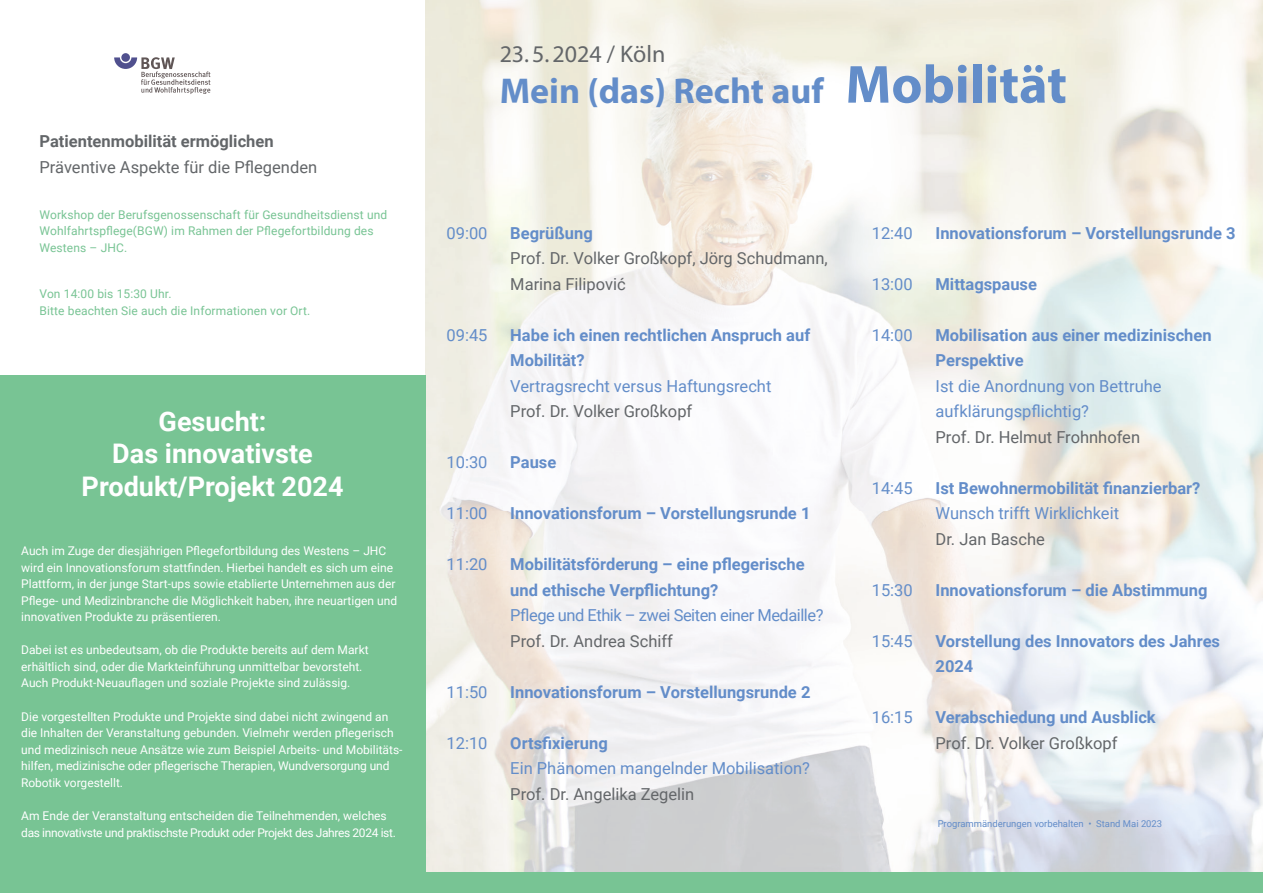
<style>
.page{position:relative;width:1263px;height:893px;background:#fff}
.page>*{position:absolute;margin:0;border:0;box-sizing:border-box;transform-origin:0 0}
.t1{font:700 36px "Myriad Pro";color:#638dc9}
.t2{font:700 27px/32.4px "Roboto";color:#fff;text-align:center}
.t3{font:24px "Myriad Pro";color:#636669}
.t4{font:700 16.5px/25.5px "Roboto";color:#638dc9}
.t5{font:16.5px/25.5px "Roboto";color:#636669}
.t6{font:16.5px/25.5px "Roboto";color:#638dc9}
.t7{font:16.5px "Roboto";letter-spacing:-.03em;color:#638dc9}
.t8{font:700 16.5px "Roboto";color:#636669}
.t9{font:12px/16.5px "Roboto";color:#fff}
.t10{font:12px/16.5px "Roboto";letter-spacing:.01em;color:#78c494}
.t11{font:12px/16.5px "Roboto";letter-spacing:-.03em;color:#fff}
.t12{font:9.45px "Roboto";color:#638dc9}
.s1{font-size:54px}
</style>
<div class="page">
<div style="left:0;top:872px;width:1263px;height:21px;background:#78c494"></div>
<img style="left:425px;top:0;width:523px;height:871px">
<img style="left:948px;top:0;width:315px;height:871px">
<div style="left:121px;top:53px;width:9px;height:9px;background:#50508e;border-radius:50%"></div>
<svg style="left:114px;top:57px;width:96px;height:37px"></svg>
<div style="left:0;top:375px;width:425px;height:497px;background:#78c494"></div>
<h3 class="t8" style="left:40px;top:130px;width:236px">Patientenmobilität ermöglichen</h3>
<h3 class="t5" style="left:40px;top:153px;width:279px">Präventive Aspekte für die Pflegenden</h3>
<p class="t10" style="left:40px;top:206px;width:349px">Workshop der Berufsgenossenschaft für Gesundheitsdienst und<br>Wohlfahrtspflege(BGW) im Rahmen der Pflegefortbildung des<br>Westens – JHC.</p>
<p class="t10" style="left:40px;top:285px;width:272px">Von 14:00 bis 15:30 Uhr.<br>Bitte beachten Sie auch die Informationen vor Ort.</p>
<h2 class="t2" style="left:82px;top:404px;width:263px">Gesucht:<br>Das innovativste<br>Produkt/Projekt 2024</h2>
<p class="t9" style="left:21px;top:542px;width:377px">Auch im Zuge der diesjährigen Pflegefortbildung des Westens – JHC wird ein Innovationsforum stattfinden. Hierbei handelt es sich um eine Plattform, in der junge Start-ups sowie etablierte Unternehmen aus der Pflege- und Medizinbranche die Möglichkeit haben, ihre neuartigen und innovativen Produkte zu präsentieren.</p>
<p class="t9" style="left:21px;top:641px;width:349px">Dabei ist es unbedeutsam, ob die Produkte bereits auf dem Markt erhältlich sind, oder die Markteinführung unmittelbar bevorsteht.<br>Auch Produkt-Neuauflagen und soziale Projekte sind zulässig.</p>
<p class="t9" style="left:21px;top:708px;width:383px">Die vorgestellten Produkte und Projekte sind dabei nicht zwingend an die Inhalten der Veranstaltung gebunden. Vielmehr werden pflegerisch und medizinisch neue Ansätze wie zum Beispiel Arbeits- und Mobilitäts&shy;hilfen, medizinische oder pflegerische Therapien, Wundversorgung und Robotik vorgestellt.</p>
<p class="t11" style="left:21px;top:807px;width:376px">Am Ende der Veranstaltung entscheiden die Teilnehmenden, welches das innovativste und praktischste Produkt oder Projekt des Jahres 2024 ist.</p>
<h3 class="t3" style="left:500px;top:39px;width:167px">23. 5. 2024 / Köln</h3>
<h1 class="t1" style="left:500px;top:67px;width:569px">Mein (das) Recht auf <span class="s1">Mobilität</span></h1>
<h3 class="t6" style="left:446px;top:220px;width:43px">09:00</h3>
<h3 class="t4" style="left:510px;top:220px;width:84px">Begrüßung</h3>
<h3 class="t5" style="left:510px;top:245px;width:319px">Prof. Dr. Volker Großkopf, Jörg Schudmann,<br>Marina Filipović</h3>
<h3 class="t6" style="left:446px;top:322px;width:43px">09:45</h3>
<h3 class="t4" style="left:510px;top:322px;width:301px">Habe ich einen rechtlichen Anspruch auf<br>Mobilität?</h3>
<h3 class="t6" style="left:510px;top:373px;width:263px">Vertragsrecht versus Haftungsrecht</h3>
<h3 class="t5" style="left:510px;top:398px;width:184px">Prof. Dr. Volker Großkopf</h3>
<h3 class="t6" style="left:446px;top:449px;width:43px">10:30</h3>
<h3 class="t4" style="left:510px;top:449px;width:48px">Pause</h3>
<h3 class="t6" style="left:446px;top:500px;width:43px">11:00</h3>
<h3 class="t4" style="left:510px;top:500px;width:302px">Innovationsforum – Vorstellungsrunde 1</h3>
<h3 class="t6" style="left:446px;top:551px;width:43px">11:20</h3>
<h3 class="t4" style="left:510px;top:551px;width:296px">Mobilitätsförderung – eine pflegerische und ethische Verpflichtung?</h3>
<h3 class="t7" style="left:510px;top:604px;width:315px">Pflege und Ethik – zwei Seiten einer Medaille?</h3>
<h3 class="t5" style="left:510px;top:628px;width:164px">Prof. Dr. Andrea Schiff</h3>
<h3 class="t6" style="left:446px;top:679px;width:43px">11:50</h3>
<h3 class="t4" style="left:510px;top:679px;width:302px">Innovationsforum – Vorstellungsrunde 2</h3>
<h3 class="t6" style="left:446px;top:730px;width:43px">12:10</h3>
<h3 class="t4" style="left:510px;top:730px;width:99px">Ortsfixierung</h3>
<h3 class="t6" style="left:510px;top:755px;width:301px">Ein Phänomen mangelnder Mobilisation?</h3>
<h3 class="t5" style="left:510px;top:781px;width:186px">Prof. Dr. Angelika Zegelin</h3>
<h3 class="t6" style="left:872px;top:220px;width:43px">12:40</h3>
<h3 class="t4" style="left:935px;top:220px;width:302px">Innovationsforum – Vorstellungsrunde 3</h3>
<h3 class="t6" style="left:872px;top:271px;width:43px">13:00</h3>
<h3 class="t4" style="left:935px;top:271px;width:103px">Mittagspause</h3>
<h3 class="t6" style="left:872px;top:322px;width:43px">14:00</h3>
<h3 class="t4" style="left:935px;top:322px;width:278px">Mobilisation aus einer medizinischen<br>Perspektive</h3>
<h3 class="t6" style="left:935px;top:372px;width:228px">Ist die Anordnung von Bettruhe aufklärungspflichtig?</h3>
<h3 class="t5" style="left:935px;top:423px;width:206px">Prof. Dr. Helmut Frohnhofen</h3>
<h3 class="t6" style="left:872px;top:474px;width:43px">14:45</h3>
<h3 class="t4" style="left:935px;top:474px;width:266px">Ist Bewohnermobilität finanzierbar?</h3>
<h3 class="t6" style="left:935px;top:500px;width:185px">Wunsch trifft Wirklichkeit</h3>
<h3 class="t5" style="left:935px;top:525px;width:111px">Dr. Jan Basche</h3>
<h3 class="t6" style="left:872px;top:576px;width:43px">15:30</h3>
<h3 class="t4" style="left:935px;top:576px;width:273px">Innovationsforum – die Abstimmung</h3>
<h3 class="t6" style="left:872px;top:627px;width:43px">15:45</h3>
<h3 class="t4" style="left:935px;top:627px;width:286px">Vorstellung des Innovators des Jahres<br>2024</h3>
<h3 class="t6" style="left:872px;top:704px;width:43px">16:15</h3>
<h3 class="t4" style="left:935px;top:704px;width:222px">Verabschiedung und Ausblick</h3>
<h3 class="t5" style="left:935px;top:729px;width:184px">Prof. Dr. Volker Großkopf</h3>
<p class="t12" style="left:938px;top:817px;width:226px">Programmänderungen vorbehalten • Stand Mai 2023</p>
</div>
